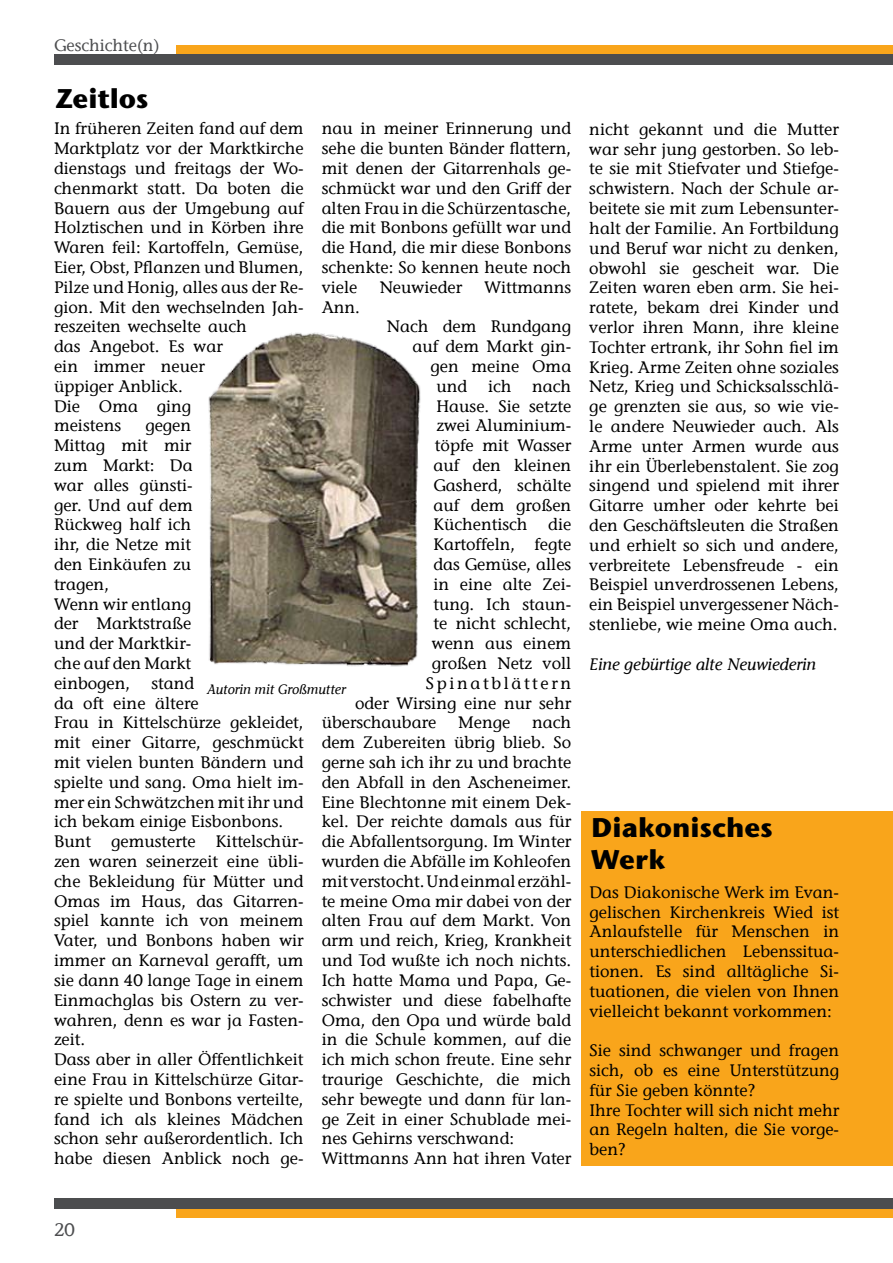
<style>
.page{position:relative;width:893px;height:1263px;background:#fff}
.page>*{position:absolute;margin:0;border:0;box-sizing:border-box;transform-origin:0 0}
.t1{font:700 27px/32.4px "Stone Sans ITC Std";color:#000}
.t2{font:18px "Stone Informal";color:#4c4d4f}
.t3{font:16.5px/19.8px "Stone Informal";color:#000}
.t4{font:italic 16.5px "Stone Informal";color:#000}
.t5{font:16.5px "Stone Informal";letter-spacing:.16em;color:#000}
.t6{font:16.5px "Stone Informal";color:#4c4d4f}
.t7{font:italic 13.5px "Stone Informal";color:#000}
</style>
<div class="page">
<div style="left:54px;top:54px;width:839px;height:10px;background:#4c4d4f"></div>
<div style="left:176px;top:45px;width:717px;height:9px;background:#f9a51b"></div>
<div style="left:54px;top:1198px;width:839px;height:11px;background:#4c4d4f"></div>
<div style="left:176px;top:1209px;width:717px;height:9px;background:#f9a51b"></div>
<img style="left:208px;top:332px;width:213px;height:335px">
<div style="left:581px;top:811px;width:312px;height:354px;background:#f9a51b"></div>
<p class="t6" style="left:54px;top:35px;width:107px">Geschichte(n)</p>
<h1 class="t1" style="left:56px;top:82px;width:94px">Zeitlos</h1>
<p class="t3" style="left:54px;top:119px;width:251px">In früheren Zeiten fand auf dem<br>Marktplatz vor der Marktkirche dienstags und freitags der Wo&shy;chenmarkt statt. Da boten die<br>Bauern aus der Umgebung auf<br>Holztischen und in Körben ihre<br>Waren feil: Kartoffeln, Gemüse,<br>Eier, Obst, Pflanzen und Blumen,<br>Pilze und Honig, alles aus der Re&shy;gion. Mit den wechselnden Jah&shy;reszeiten wechselte auch<br>das Angebot. Es war<br>ein immer neuer<br>üppiger Anblick.<br>Die Oma ging<br>meistens</p>
<p class="t3" style="left:322px;top:119px;width:251px;text-align:justify">nau in meiner Erinnerung und sehe die bunten Bänder flattern, mit denen der Gitarrenhals ge&shy;schmückt war und den Griff der alten Frau in die Schürzentasche, die mit Bonbons gefüllt war und die Hand, die mir diese Bonbons schenkte: So kennen heute noch viele</p>
<p class="t3" style="left:380px;top:277px;width:84px">Neuwieder</p>
<p class="t3" style="left:485px;top:277px;width:88px">Wittmanns</p>
<p class="t3" style="left:322px;top:297px;width:40px">Ann.</p>
<p class="t3" style="left:387px;top:317px;width:186px">Nach dem Rundgang</p>
<p class="t3" style="left:412px;top:337px;width:160px">auf dem Markt gin-</p>
<p class="t3" style="left:430px;top:356px;width:142px">gen meine Oma</p>
<p class="t3" style="left:436px;top:376px;width:32px">und</p>
<p class="t3" style="left:488px;top:376px;width:25px">ich</p>
<p class="t3" style="left:433px;top:376px;width:139px;text-align:justify;text-indent:99px">nach Hause. Sie setzte zwei Aluminium&shy;töpfe mit Wasser auf den kleinen Gasherd, schälte auf dem großen Küchentisch</p>
<p class="t3" style="left:54px;top:416px;width:140px;text-indent:91px">gegen<br>Mittag mit mir zum Markt: Da war alles günsti&shy;ger. Und auf dem<br>Rückweg half ich ihr, die Netze mit den Einkäufen zu tragen,<br>Wenn wir entlang der Marktstraße und der Marktkir&shy;che auf den Markt einbogen,</p>
<p class="t3" style="left:548px;top:515px;width:25px">die</p>
<p class="t3" style="left:433px;top:535px;width:139px">Kartoffeln, fegte</p>
<p class="t3" style="left:433px;top:554px;width:139px">das Gemüse, alles</p>
<p class="t3" style="left:433px;top:574px;width:139px">in eine alte Zei-</p>
<p class="t3" style="left:433px;top:594px;width:139px">tung. Ich staun-</p>
<p class="t3" style="left:433px;top:614px;width:139px">te nicht schlecht,</p>
<p class="t3" style="left:432px;top:634px;width:141px">wenn aus einem</p>
<p class="t3" style="left:432px;top:653px;width:141px">großen Netz voll</p>
<p class="t5" style="left:426px;top:673px;width:147px">Spinatblättern</p>
<p class="t3" style="left:355px;top:693px;width:218px">oder Wirsing eine nur sehr</p>
<p class="t3" style="left:322px;top:713px;width:116px">überschaubare</p>
<p class="t3" style="left:458px;top:713px;width:54px">Menge</p>
<p class="t3" style="left:54px;top:673px;width:251px;text-indent:98px">stand<br>da oft eine ältere<br>Frau in Kittelschürze gekleidet, mit einer Gitarre, geschmückt mit vielen bunten Bändern und spielte und sang. Oma hielt im&shy;mer ein Schwätzchen mit ihr und ich bekam einige Eisbonbons.<br>Bunt gemusterte Kittelschür&shy;zen waren seinerzeit eine übli&shy;che Bekleidung für Mütter und<br>Omas im Haus, das Gitarren&shy;spiel kannte ich von meinem<br>Vater, und Bonbons haben wir immer an Karneval gerafft, um sie dann 40 lange Tage in einem<br>Einmachglas bis Ostern zu ver&shy;wahren, denn es war ja Fasten&shy;zeit.<br>Dass aber in aller Öffentlichkeit eine Frau in Kittelschürze Gitar&shy;re spielte und Bonbons verteilte, fand ich als kleines Mädchen schon sehr außerordentlich. Ich habe diesen Anblick noch ge-</p>
<p class="t7" style="left:207px;top:681px;width:140px">Autorin mit Großmutter</p>
<p class="t3" style="left:322px;top:713px;width:251px;text-indent:211px">nach dem Zubereiten übrig blieb. So gerne sah ich ihr zu und brachte den Abfall in den Ascheneimer.<br>Eine Blechtonne mit einem Dec&shy;kel. Der reichte damals aus für die Abfallentsorgung. Im Winter wurden die Abfälle im Kohleofen mit verstocht. Und einmal erzähl&shy;te meine Oma mir dabei von der alten Frau auf dem Markt. Von arm und reich, Krieg, Krankheit und Tod wußte ich noch nichts.<br>Ich hatte Mama und Papa, Ge&shy;schwister und diese fabelhafte<br>Oma, den Opa und würde bald in die Schule kommen, auf die ich mich schon freute. Eine sehr traurige Geschichte, die mich sehr bewegte und dann für lan&shy;ge Zeit in einer Schublade mei&shy;nes Gehirns verschwand:<br>Wittmanns Ann hat ihren Vater</p>
<p class="t3" style="left:589px;top:119px;width:251px;text-align:justify">nicht gekannt und die Mutter war sehr jung gestorben. So leb&shy;te sie mit Stiefvater und Stiefge&shy;schwistern. Nach der Schule ar&shy;beitete sie mit zum Lebensunter&shy;halt der Familie. An Fortbildung und Beruf war nicht zu denken, obwohl sie gescheit war. Die Zeiten waren eben arm. Sie hei&shy;ratete, bekam drei Kinder und verlor ihren Mann, ihre kleine Tochter ertrank, ihr Sohn fiel im Krieg. Arme Zeiten ohne soziales Netz, Krieg und Schicksalsschlä&shy;ge grenzten sie aus, so wie vie&shy;le andere Neuwieder auch. Als Arme unter Armen wurde aus ihr ein Überlebenstalent. Sie zog singend und spielend mit ihrer Gitarre umher oder kehrte bei den Geschäftsleuten die Straßen und erhielt so sich und andere, verbreitete Lebensfreude - ein Beispiel unverdrossenen Lebens, ein Beispiel unvergessener Näch&shy;stenliebe, wie meine Oma auch.</p>
<p class="t4" style="left:589px;top:654px;width:228px">Eine gebürtige alte Neuwiederin</p>
<h1 class="t1" style="left:591px;top:810px;width:183px">Diakonisches<br>Werk</h1>
<p class="t3" style="left:589px;top:882px;width:251px;text-align:justify">Das Diakonische Werk im Evan&shy;gelischen Kirchenkreis Wied ist Anlaufstelle für Menschen in unterschiedlichen Lebenssitua&shy;tionen. Es sind alltägliche Si&shy;tuationen, die vielen von Ihnen vielleicht bekannt vorkommen:</p>
<p class="t3" style="left:589px;top:1040px;width:251px">Sie sind schwanger und fragen sich, ob es eine Unterstützung für Sie geben könnte?<br>Ihre Tochter will sich nicht mehr an Regeln halten, die Sie vorge&shy;ben?</p>
<p class="t2" style="left:54px;top:1219px;width:22px">20</p>
</div>
